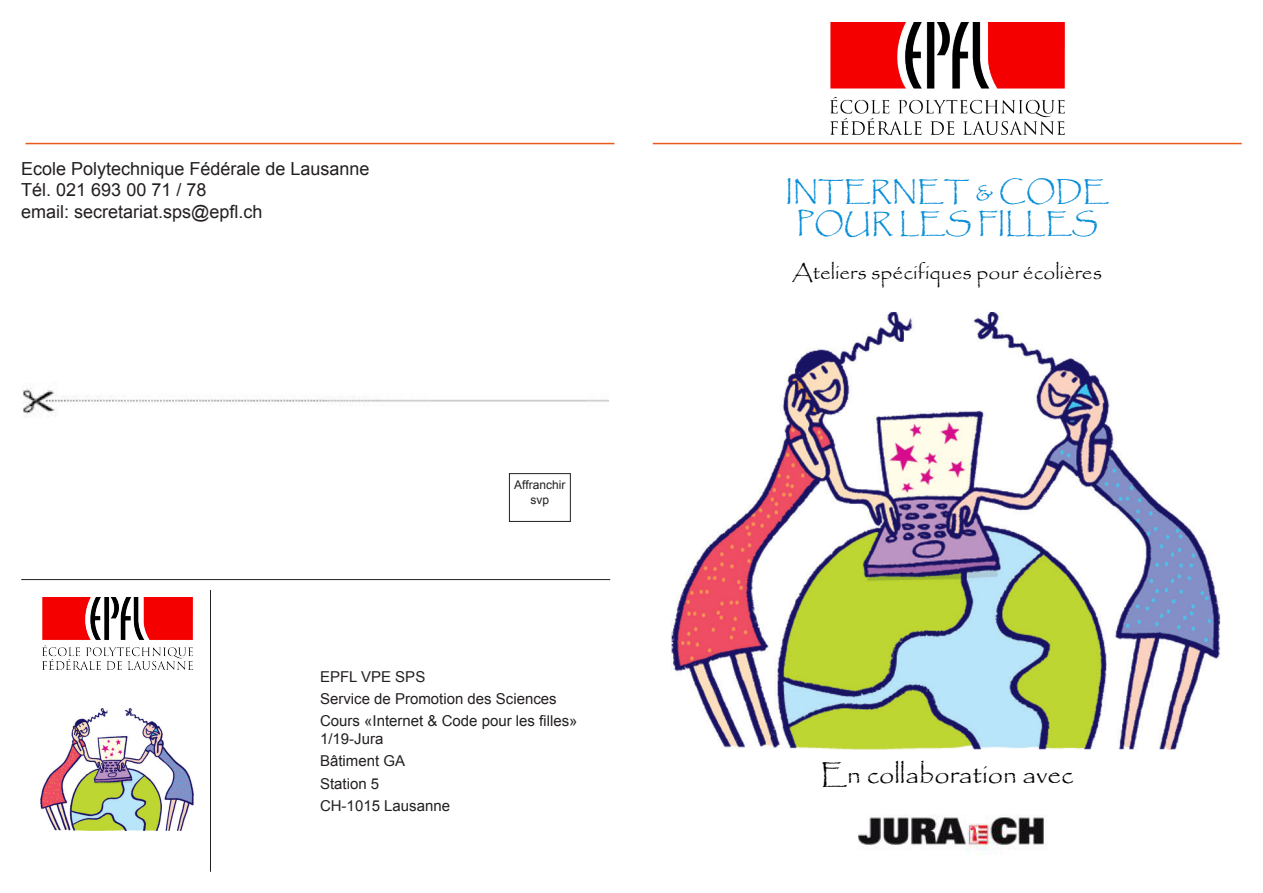
<style>
.page{position:relative;width:1263px;height:893px;background:#fff}
.page>*{position:absolute;margin:0;border:0;box-sizing:border-box;transform-origin:0 0}
.t1{font:27px "Papyrus";color:#078ed8}
.t2{font:27px "Papyrus";color:#000}
.t3{font:21px "Papyrus";color:#000}
.t4{font:18px "Arial";color:#231f20}
.t5{font:15px/18px "Arial";color:#231f20}
.t6{font:12px "Arial";color:#231f20}
</style>
<div class="page">
<hr style="left:653px;top:143px;width:589px;height:1px;background:#ea5a1a">
<hr style="left:26px;top:143px;width:588px;height:1px;background:#ea5a1a">
<hr style="left:21px;top:579px;width:589px;height:1px;background:#231f20">
<hr style="left:210px;top:590px;width:1px;height:282px;background:#231f20">
<div style="left:509px;top:473px;width:61px;height:49px;border:1px solid #231f20"></div>
<img style="left:23px;top:385px;width:585px;height:32px">
<img style="left:830px;top:22px;width:234px;height:113px">
<img style="left:671px;top:312px;width:550px;height:437px">
<img style="left:43px;top:597px;width:149px;height:72px">
<img style="left:858px;top:815px;width:187px;height:40px">
<img style="left:40px;top:708px;width:154px;height:122px">
<p class="t4" style="left:21px;top:157px;width:350px">Ecole Polytechnique Fédérale de Lausanne</p>
<p class="t4" style="left:21px;top:178px;width:187px">Tél. 021 693 00 71 / 78</p>
<p class="t4" style="left:21px;top:200px;width:243px">email: secretariat.sps@epfl.ch</p>
<p class="t6" style="left:514px;top:477px;width:53px">Affranchir</p>
<p class="t6" style="left:530px;top:492px;width:20px">svp</p>
<p class="t5" style="left:320px;top:668px;width:107px">EPFL VPE SPS</p>
<p class="t5" style="left:320px;top:690px;width:238px">Service de Promotion des Sciences</p>
<p class="t5" style="left:320px;top:712px;width:259px">Cours «Internet &amp; Code pour les filles»<br>1/19-Jura</p>
<p class="t5" style="left:320px;top:752px;width:87px">Bâtiment GA</p>
<p class="t5" style="left:320px;top:775px;width:61px">Station 5</p>
<p class="t5" style="left:320px;top:797px;width:132px">CH-1015 Lausanne</p>
<p class="t1" style="left:785px;top:174px;width:325px">INTERNET &amp; CODE</p>
<p class="t1" style="left:796px;top:207px;width:303px">POUR LES FILLES</p>
<p class="t3" style="left:792px;top:259px;width:311px">Ateliers spécifiques pour écolières</p>
<p class="t2" style="left:820px;top:758px;width:255px">En collaboration avec</p>
</div>
